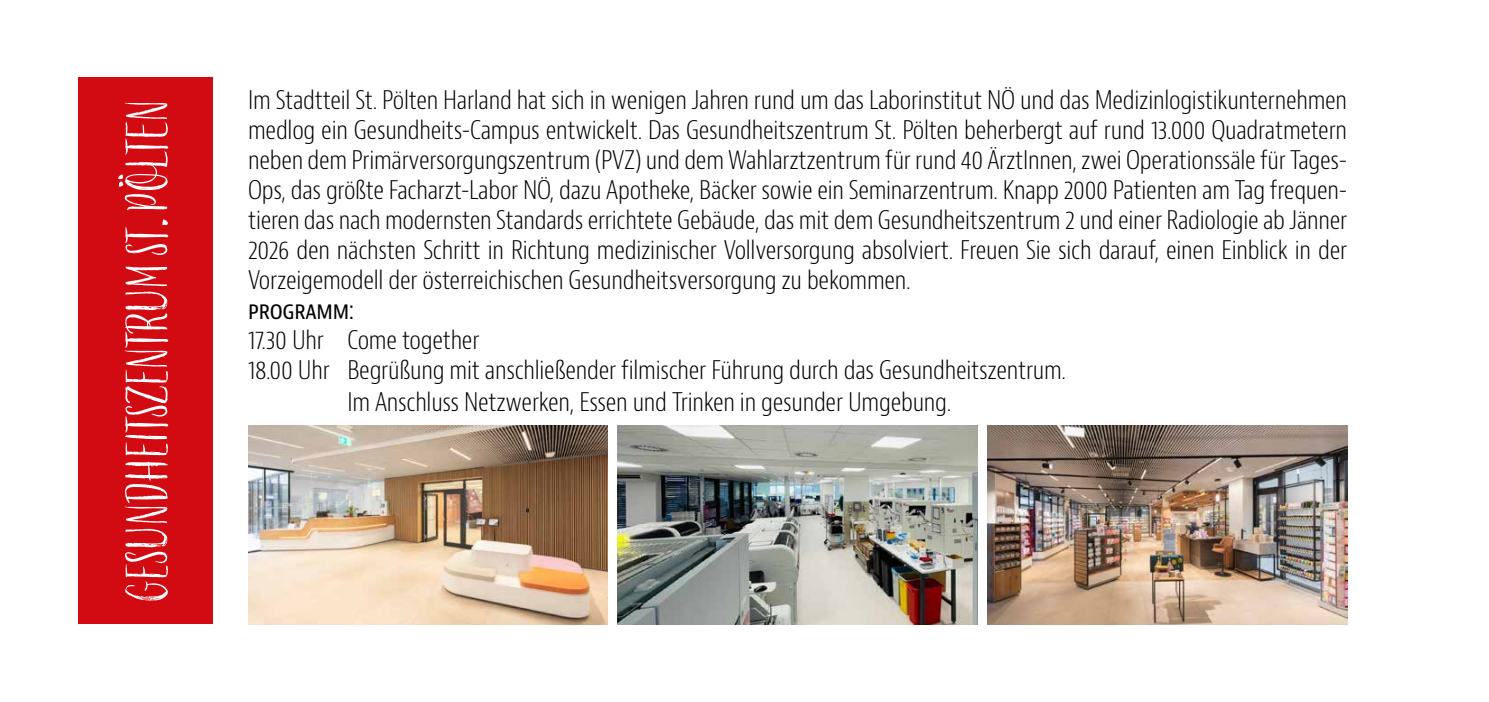
<style>
.page{position:relative;width:1489px;height:702px;background:#fff}
.page>*{position:absolute;margin:0;border:0;box-sizing:border-box;transform-origin:0 0}
.t1{font:65px "Liebe Gerda";letter-spacing:-.03em;color:#fff}
.t2{font:300 condensed 25px/30px "Bernino Sans";letter-spacing:-.01em;color:#000;text-align:justify}
.t3{font:condensed 25px "Bernino Sans";letter-spacing:-.01em;color:#000}
</style>
<div class="page">
<div style="left:78px;top:78px;width:135px;height:546px;background:#d20a11"></div>
<img style="left:987px;top:425px;width:359px;height:199px">
<img style="left:618px;top:425px;width:359px;height:199px">
<img style="left:248px;top:425px;width:359px;height:199px">
<h1 class="t1" style="left:106px;top:603px;width:506px;rotate:-90deg">GESUNDHEITSZENTRUM ST. PÖLTEN</h1>
<p class="t2" style="left:248px;top:85px;width:1100px">Im Stadtteil St. Pölten Harland hat sich in wenigen Jahren rund um das Laborinstitut NÖ und das Medizinlogistikunternehmen medlog ein Gesundheits-Campus entwickelt. Das Gesundheitszentrum St. Pölten beherbergt auf rund 13.000 Quadratmetern neben dem Primärversorgungszentrum (PVZ) und dem Wahlarztzentrum für rund 40 ÄrztInnen, zwei Operationssäle für Tages-Ops, das größte Facharzt-Labor NÖ, dazu Apotheke, Bäcker sowie ein Seminarzentrum. Knapp 2000 Patienten am Tag frequen&shy;tieren das nach modernsten Standards errichtete Gebäude, das mit dem Gesundheitszentrum 2 und einer Radiologie ab Jänner 2026 den nächsten Schritt in Richtung medizinischer Vollversorgung absolviert. Freuen Sie sich darauf, einen Einblick in der Vorzeigemodell der österreichischen Gesundheitsversorgung zu bekommen.</p>
<p class="t3" style="left:248px;top:294px;width:108px">programm:</p>
<p class="t2" style="left:248px;top:325px;width:819px">17.30 Uhr Come together<br>18.00 Uhr Begrüßung mit anschließender filmischer Führung durch das Gesundheitszentrum.</p>
<p class="t2" style="left:347px;top:388px;width:605px">Im Anschluss Netzwerken, Essen und Trinken in gesunder Umgebung.</p>
</div>
